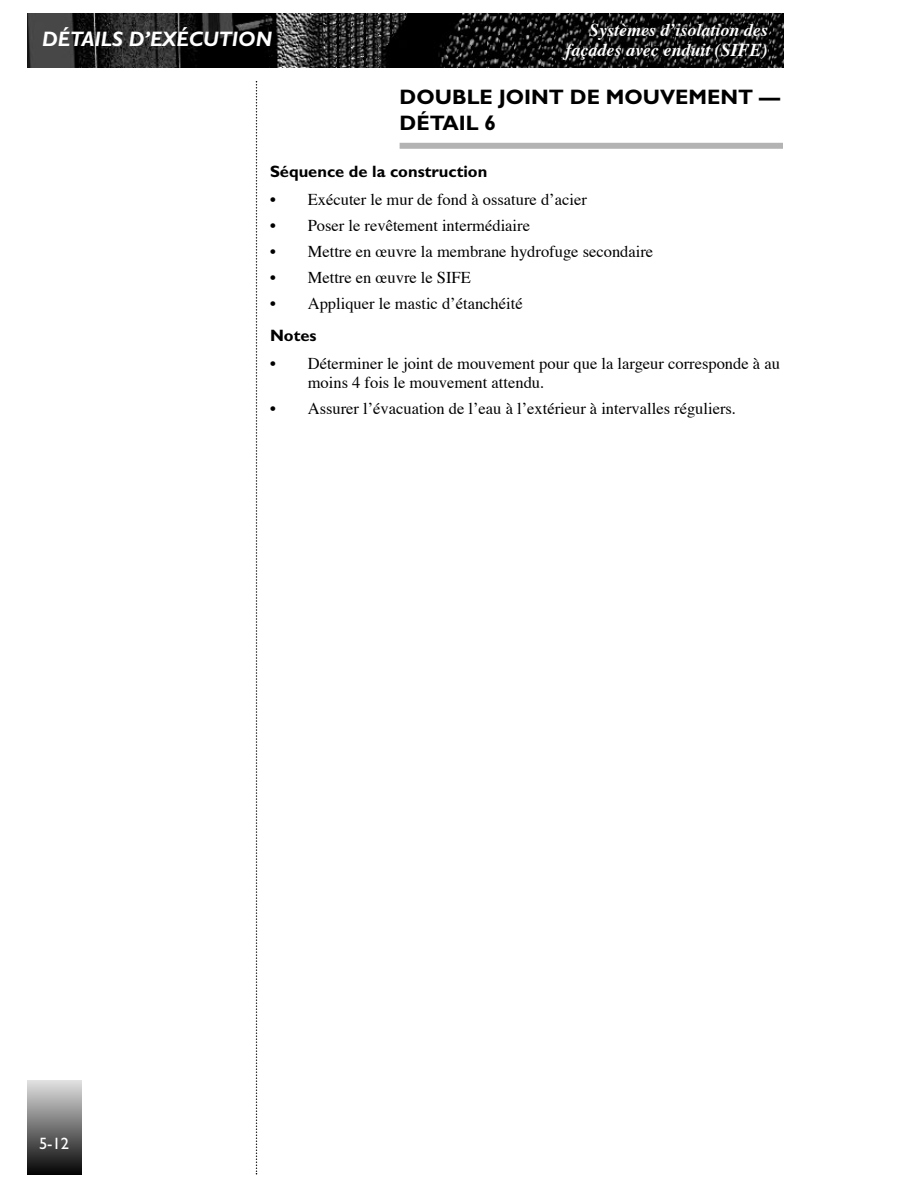
<style>
.page{position:relative;width:918px;height:1188px;background:#fff}
.page>*{position:absolute;margin:0;border:0;box-sizing:border-box;transform-origin:0 0}
.t1{font:700 21px/25.2px "Gill Sans";color:#000}
.t2{font:italic 700 21px "Gill Sans";color:#fff}
.t3{font:italic 700 18px/19.5px "Times";color:#fff;text-align:right}
.t4{font:16.5px/19.5px "Times";color:#000}
.t5{font:700 16.5px "Gill Sans";color:#000}
.t6{font:16.5px "Gill Sans";color:#fff}
</style>
<div class="page">
<svg style="left:256px;top:81px;width:1px;height:1093px"></svg>
<hr style="left:27px;top:1175px;width:54px;height:1px;background:#020202">
<hr style="left:27px;top:1174px;width:54px;height:1px;background:#040404">
<hr style="left:27px;top:1173px;width:54px;height:1px;background:#070707">
<hr style="left:27px;top:1172px;width:54px;height:1px;background:#090909">
<hr style="left:27px;top:1171px;width:54px;height:1px;background:#0b0b0b">
<hr style="left:27px;top:1170px;width:54px;height:1px;background:#0e0e0e">
<hr style="left:27px;top:1169px;width:54px;height:1px;background:#101010">
<hr style="left:27px;top:1168px;width:54px;height:1px;background:#131313">
<hr style="left:27px;top:1167px;width:54px;height:1px;background:#151515">
<hr style="left:27px;top:1166px;width:54px;height:1px;background:#171717">
<hr style="left:27px;top:1165px;width:54px;height:1px;background:#1a1a1a">
<hr style="left:27px;top:1164px;width:54px;height:1px;background:#1c1c1c">
<hr style="left:27px;top:1163px;width:54px;height:1px;background:#1e1e1e">
<hr style="left:27px;top:1162px;width:54px;height:1px;background:#212121">
<hr style="left:27px;top:1161px;width:54px;height:1px;background:#232323">
<hr style="left:27px;top:1160px;width:54px;height:1px;background:#252525">
<hr style="left:27px;top:1159px;width:54px;height:1px;background:#282828">
<hr style="left:27px;top:1158px;width:54px;height:1px;background:#2a2a2a">
<hr style="left:27px;top:1157px;width:54px;height:1px;background:#2d2d2d">
<hr style="left:27px;top:1156px;width:54px;height:1px;background:#2f2f2f">
<hr style="left:27px;top:1155px;width:54px;height:1px;background:#313131">
<hr style="left:27px;top:1154px;width:54px;height:1px;background:#343434">
<hr style="left:27px;top:1153px;width:54px;height:1px;background:#363636">
<hr style="left:27px;top:1152px;width:54px;height:1px;background:#383838">
<hr style="left:27px;top:1151px;width:54px;height:1px;background:#3b3b3b">
<hr style="left:27px;top:1150px;width:54px;height:1px;background:#3d3d3d">
<hr style="left:27px;top:1149px;width:54px;height:1px;background:#404040">
<hr style="left:27px;top:1148px;width:54px;height:1px;background:#424242">
<hr style="left:27px;top:1147px;width:54px;height:1px;background:#444">
<hr style="left:27px;top:1146px;width:54px;height:1px;background:#474747">
<hr style="left:27px;top:1145px;width:54px;height:1px;background:#494949">
<hr style="left:27px;top:1144px;width:54px;height:1px;background:#4b4b4b">
<hr style="left:27px;top:1143px;width:54px;height:1px;background:#4e4e4e">
<hr style="left:27px;top:1142px;width:54px;height:1px;background:#505050">
<hr style="left:27px;top:1141px;width:54px;height:1px;background:#535353">
<hr style="left:27px;top:1140px;width:54px;height:1px;background:#555">
<hr style="left:27px;top:1139px;width:54px;height:1px;background:#575757">
<hr style="left:27px;top:1138px;width:54px;height:1px;background:#5a5a5a">
<hr style="left:27px;top:1137px;width:54px;height:1px;background:#5c5c5c">
<hr style="left:27px;top:1136px;width:54px;height:1px;background:#5e5e5e">
<hr style="left:27px;top:1135px;width:54px;height:1px;background:#616161">
<hr style="left:27px;top:1134px;width:54px;height:1px;background:#636363">
<hr style="left:27px;top:1133px;width:54px;height:1px;background:#656565">
<hr style="left:27px;top:1132px;width:54px;height:1px;background:#686868">
<hr style="left:27px;top:1131px;width:54px;height:1px;background:#6a6a6a">
<hr style="left:27px;top:1130px;width:54px;height:1px;background:#6d6d6d">
<hr style="left:27px;top:1129px;width:54px;height:1px;background:#6f6f6f">
<hr style="left:27px;top:1128px;width:54px;height:1px;background:#717171">
<hr style="left:27px;top:1127px;width:54px;height:1px;background:#747474">
<hr style="left:27px;top:1126px;width:54px;height:1px;background:#767676">
<hr style="left:27px;top:1125px;width:54px;height:1px;background:#787878">
<hr style="left:27px;top:1124px;width:54px;height:1px;background:#7b7b7b">
<hr style="left:27px;top:1123px;width:54px;height:1px;background:#7d7d7d">
<hr style="left:27px;top:1122px;width:54px;height:1px;background:#808080">
<hr style="left:27px;top:1121px;width:54px;height:1px;background:#828282">
<hr style="left:27px;top:1120px;width:54px;height:1px;background:#848484">
<hr style="left:27px;top:1119px;width:54px;height:1px;background:#878787">
<hr style="left:27px;top:1118px;width:54px;height:1px;background:#898989">
<hr style="left:27px;top:1117px;width:54px;height:1px;background:#8b8b8b">
<hr style="left:27px;top:1116px;width:54px;height:1px;background:#8e8e8e">
<hr style="left:27px;top:1115px;width:54px;height:1px;background:#909090">
<hr style="left:27px;top:1114px;width:54px;height:1px;background:#929292">
<hr style="left:27px;top:1113px;width:54px;height:1px;background:#959595">
<hr style="left:27px;top:1112px;width:54px;height:1px;background:#979797">
<hr style="left:27px;top:1111px;width:54px;height:1px;background:#9a9a9a">
<hr style="left:27px;top:1110px;width:54px;height:1px;background:#9c9c9c">
<hr style="left:27px;top:1109px;width:54px;height:1px;background:#9e9e9e">
<hr style="left:27px;top:1108px;width:54px;height:1px;background:#a1a1a1">
<hr style="left:27px;top:1107px;width:54px;height:1px;background:#a3a3a3">
<hr style="left:27px;top:1106px;width:54px;height:1px;background:#a5a5a5">
<hr style="left:27px;top:1105px;width:54px;height:1px;background:#a8a8a8">
<hr style="left:27px;top:1104px;width:54px;height:1px;background:#aaa">
<hr style="left:27px;top:1103px;width:54px;height:1px;background:#adadad">
<hr style="left:27px;top:1102px;width:54px;height:1px;background:#afafaf">
<hr style="left:27px;top:1101px;width:54px;height:1px;background:#b1b1b1">
<hr style="left:27px;top:1100px;width:54px;height:1px;background:#b4b4b4">
<hr style="left:27px;top:1099px;width:54px;height:1px;background:#b6b6b6">
<hr style="left:27px;top:1098px;width:54px;height:1px;background:#b8b8b8">
<hr style="left:27px;top:1097px;width:54px;height:1px;background:#bbb">
<hr style="left:27px;top:1096px;width:54px;height:1px;background:#bdbdbd">
<hr style="left:27px;top:1095px;width:54px;height:1px;background:#bfbfbf">
<hr style="left:27px;top:1094px;width:54px;height:1px;background:#c2c2c2">
<hr style="left:27px;top:1093px;width:54px;height:1px;background:#c4c4c4">
<hr style="left:27px;top:1092px;width:54px;height:1px;background:#c7c7c7">
<hr style="left:27px;top:1091px;width:54px;height:1px;background:#c9c9c9">
<hr style="left:27px;top:1090px;width:54px;height:1px;background:#cbcbcb">
<hr style="left:27px;top:1089px;width:54px;height:1px;background:#cecece">
<hr style="left:27px;top:1088px;width:54px;height:1px;background:#d0d0d0">
<hr style="left:27px;top:1087px;width:54px;height:1px;background:#d2d2d2">
<hr style="left:27px;top:1086px;width:54px;height:1px;background:#d5d5d5">
<hr style="left:27px;top:1085px;width:54px;height:1px;background:#d7d7d7">
<hr style="left:27px;top:1084px;width:54px;height:1px;background:#dadada">
<hr style="left:27px;top:1083px;width:54px;height:1px;background:#dcdcdc">
<hr style="left:27px;top:1082px;width:54px;height:1px;background:#dedede">
<hr style="left:27px;top:1081px;width:54px;height:1px;background:#e1e1e1">
<hr style="left:27px;top:1080px;width:54px;height:1px;background:#e4e4e4">
<div style="left:400px;top:143px;width:383px;height:6px;background:#b3b3b3"></div>
<img style="left:27px;top:14px;width:756px;height:53px">
<p class="t2" style="left:42px;top:32px;width:232px">DÉTAILS D’EXÉCUTION</p>
<p class="t3" style="left:566px;top:22px;width:204px">Systèmes d’isolation des façades avec enduit (SIFE)</p>
<p class="t1" style="left:400px;top:87px;width:382px">DOUBLE JOINT DE MOUVEMENT —<br>DÉTAIL 6</p>
<p class="t5" style="left:270px;top:166px;width:219px">Séquence de la construction</p>
<p class="t4" style="left:270px;top:191px;width:318px">• Exécuter le mur de fond à ossature d’acier</p>
<p class="t4" style="left:270px;top:217px;width:262px">• Poser le revêtement intermédiaire</p>
<p class="t4" style="left:270px;top:243px;width:385px">• Mettre en œuvre la membrane hydrofuge secondaire</p>
<p class="t4" style="left:270px;top:269px;width:202px">• Mettre en œuvre le SIFE</p>
<p class="t4" style="left:270px;top:295px;width:254px">• Appliquer le mastic d’étanchéité</p>
<p class="t5" style="left:270px;top:329px;width:48px">Notes</p>
<p class="t4" style="left:308px;top:355px;width:474px;text-indent:-38px">• Déterminer le joint de mouvement pour que la largeur corresponde à au moins 4 fois le mouvement attendu.</p>
<p class="t4" style="left:270px;top:400px;width:468px">• Assurer l’évacuation de l’eau à l’extérieur à intervalles réguliers.</p>
<p class="t6" style="left:39px;top:1138px;width:32px">5-12</p>
</div>
